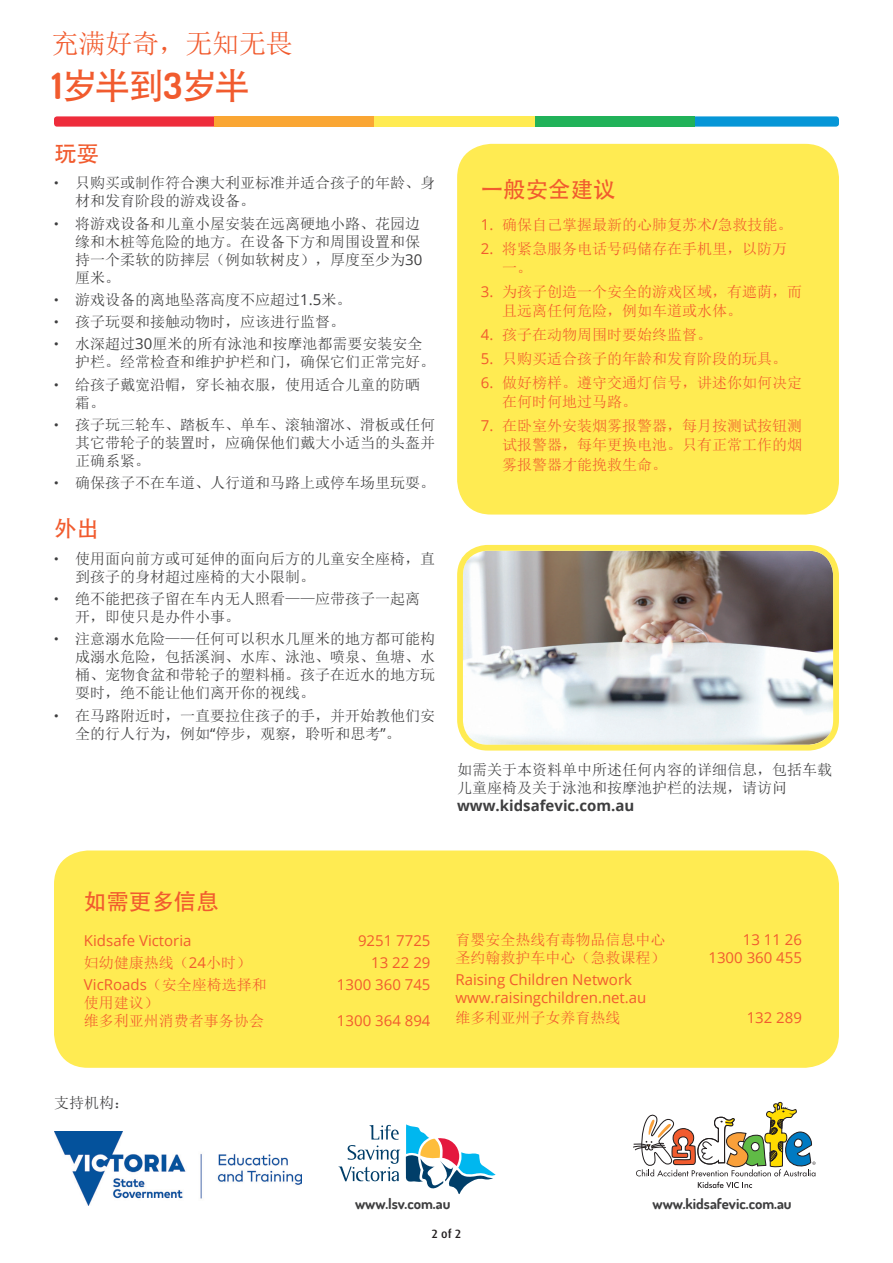
<style>
.page{position:relative;width:893px;height:1263px;background:#fff}
.page>*{position:absolute;margin:0;border:0;box-sizing:border-box;transform-origin:0 0}
.t1{font:36px "Adobe Heiti Std";color:#f15b2e}
.t2{font:27px "Sim Sun";letter-spacing:-.01em;color:#f15b2e}
.head_2{font:22.5px "Adobe Heiti Std";color:#f15b2e}
.body_22{font:15px/18px "Sim Sun";color:#3e3e3f}
.general_tips{font:15px/19.5px "Sim Sun";color:#f15b2e}
.Info_Text{font:15px/18px "Open Sans";color:#f15b2e}
.Info_Text-2{font:15px/18px "Sim Sun";color:#f15b2e}
.body_22-2{font:700 14.7px "Dosis";color:#3e3e3f}
.t3{font:500 12px "Dax";color:#231f20}
.s1{font-family:"Dosis";font-weight:700}
.s2{font-family:"Dax";font-weight:800}
.s3{font-family:"Open Sans"}
.s4{font-family:"Open Sans";font-weight:700}
.s5{font-family:"Sim Sun"}
</style>
<div class="page">
<div style="left:457px;top:144px;width:382px;height:370px;background:#ffeb52;border-radius:34px"></div>
<div style="left:54px;top:850px;width:785px;height:218px;background:#ffeb52;border-radius:34px"></div>
<svg style="left:633px;top:1101px;width:183px;height:87px"></svg>
<svg style="left:54px;top:116px;width:160px;height:11px;background:#ef3b49"></svg>
<div style="left:214px;top:116px;width:160px;height:11px;background:#faa633"></div>
<svg style="left:694px;top:116px;width:145px;height:11px;background:#189dd9"></svg>
<div style="left:534px;top:116px;width:160px;height:11px;background:#21b259"></div>
<div style="left:374px;top:116px;width:160px;height:11px;background:#ffeb52"></div>
<img style="left:464px;top:552px;width:368px;height:191px">
<div style="left:457px;top:545px;width:382px;height:205px;border:6px solid #ffeb52;border-radius:28px"></div>
<img style="left:54px;top:1131px;width:247px;height:74px">
<svg style="left:406px;top:1124px;width:90px;height:70px"></svg>
<svg style="left:338px;top:1125px;width:62px;height:56px"></svg>
<p class="t2" style="left:52px;top:30px;width:242px">充满好奇，无知无畏</p>
<p class="t1" style="left:52px;top:64px;width:200px"><span class="s1">1</span>岁半到<span class="s1">3</span>岁半</p>
<p class="head_2" style="left:54px;top:140px;width:46px">玩耍</p>
<p class="body_22" style="left:75px;top:174px;width:361px;text-indent:-21px"><span class="s2">·</span> 只购买或制作符合澳大利亚标准并适合孩子的年龄、身材和发育阶段的游戏设备。</p>
<p class="body_22" style="left:75px;top:214px;width:349px;text-indent:-21px"><span class="s2">·</span> 将游戏设备和儿童小屋安装在远离硬地小路、花园边缘和木桩等危险的地方。在设备下方和周围设置和保持一个柔软的防摔层（例如软树皮），厚度至少为<span class="s3">30</span>厘米。</p>
<p class="body_22" style="left:54px;top:291px;width:299px"><span class="s2">·</span> 游戏设备的离地坠落高度不应超过<span class="s3">1.5</span>米。</p>
<p class="body_22" style="left:54px;top:313px;width:293px"><span class="s2">·</span> 孩子玩耍和接触动物时，应该进行监督。</p>
<p class="body_22" style="left:75px;top:335px;width:361px;text-indent:-21px"><span class="s2">·</span> 水深超过<span class="s3">30</span>厘米的所有泳池和按摩池都需要安装安全护栏。经常检查和维护护栏和门，确保它们正常完好。</p>
<p class="body_22" style="left:75px;top:375px;width:346px;text-indent:-21px"><span class="s2">·</span> 给孩子戴宽沿帽，穿长袖衣服，使用适合儿童的防晒霜。</p>
<p class="body_22" style="left:75px;top:416px;width:361px;text-align:justify;text-indent:-21px"><span class="s2">·</span> 孩子玩三轮车、踏板车、单车、滚轴溜冰、滑板或任何其它带轮子的装置时，应确保他们戴大小适当的头盔并正确系紧。</p>
<p class="body_22" style="left:54px;top:474px;width:383px"><span class="s2">·</span> 确保孩子不在车道、人行道和马路上或停车场里玩耍。</p>
<p class="head_2" style="left:54px;top:516px;width:46px">外出</p>
<p class="body_22" style="left:75px;top:550px;width:361px;text-indent:-21px"><span class="s2">·</span> 使用面向前方或可延伸的面向后方的儿童安全座椅，直到孩子的身材超过座椅的大小限制。</p>
<p class="body_22" style="left:75px;top:590px;width:346px;text-indent:-21px"><span class="s2">·</span> 绝不能把孩子留在车内无人照看——应带孩子一起离开，即使只是办件小事。</p>
<p class="body_22" style="left:75px;top:630px;width:361px;text-align:justify;text-indent:-21px"><span class="s2">·</span> 注意溺水危险——任何可以积水几厘米的地方都可能构成溺水危险，包括溪涧、水库、泳池、喷泉、鱼塘、水桶、宠物食盆和带轮子的塑料桶。孩子在近水的地方玩耍时，绝不能让他们离开你的视线。</p>
<p class="body_22" style="left:75px;top:706px;width:361px;text-indent:-21px"><span class="s2">·</span> 在马路附近时，一直要拉住孩子的手，并开始教他们安全的行人行为，例如<span class="s3">“</span>停步，观察，聆听和思考<span class="s3">”</span>。</p>
<p class="head_2" style="left:481px;top:176px;width:136px">一般安全建议</p>
<p class="general_tips" style="left:481px;top:215px;width:313px"><span class="s3">1.</span> 确保自己掌握最新的心肺复苏术<span class="s3">/</span>急救技能。</p>
<p class="general_tips" style="left:502px;top:238px;width:286px;text-indent:-21px"><span class="s3">2.</span> 将紧急服务电话号码储存在手机里，以防万一。</p>
<p class="general_tips" style="left:502px;top:282px;width:301px;text-indent:-21px"><span class="s3">3.</span> 为孩子创造一个安全的游戏区域，有遮荫，而且远离任何危险，例如车道或水体。</p>
<p class="general_tips" style="left:481px;top:325px;width:233px"><span class="s3">4.</span> 孩子在动物周围时要始终监督。</p>
<p class="general_tips" style="left:481px;top:349px;width:308px"><span class="s3">5.</span> 只购买适合孩子的年龄和发育阶段的玩具。</p>
<p class="general_tips" style="left:502px;top:372px;width:301px;text-indent:-21px"><span class="s3">6.</span> 做好榜样。遵守交通灯信号，讲述你如何决定在何时何地过马路。</p>
<p class="general_tips" style="left:502px;top:416px;width:301px;text-align:justify;text-indent:-21px"><span class="s3">7.</span> 在卧室外安装烟雾报警器，每月按测试按钮测试报警器，每年更换电池。只有正常工作的烟雾报警器才能挽救生命。</p>
<p class="body_22" style="left:457px;top:760px;width:376px">如需关于本资料单中所述任何内容的详细信息，包括车载儿童座椅及关于泳池和按摩池护栏的法规，请访问<span class="s4">www.kidsafevic.com.au</span></p>
<p class="head_2" style="left:84px;top:888px;width:136px">如需更多信息</p>
<p class="Info_Text" style="left:84px;top:931px;width:109px">Kidsafe Victoria</p>
<p class="Info_Text" style="left:358px;top:931px;width:74px">9251 7725</p>
<p class="Info_Text-2" style="left:84px;top:954px;width:169px">妇幼健康热线（<span class="s3">24</span>小时）</p>
<p class="Info_Text" style="left:371px;top:953px;width:61px">13 22 29</p>
<p class="Info_Text" style="left:84px;top:976px;width:184px">VicRoads<span class="s5">（安全座椅选择和</span></p>
<p class="Info_Text" style="left:337px;top:976px;width:95px">1300 360 745</p>
<p class="Info_Text-2" style="left:84px;top:994px;width:181px">使用建议）<br>维多利亚州消费者事务协会</p>
<p class="Info_Text" style="left:337px;top:1012px;width:95px">1300 364 894</p>
<p class="Info_Text-2" style="left:455px;top:931px;width:211px">育婴安全热线有毒物品信息中心</p>
<p class="Info_Text" style="left:743px;top:930px;width:61px">13 11 26</p>
<p class="Info_Text-2" style="left:455px;top:949px;width:211px">圣约翰救护车中心（急救课程）</p>
<p class="Info_Text" style="left:708px;top:948px;width:95px">1300 360 455</p>
<p class="Info_Text" style="left:455px;top:971px;width:192px">Raising Children Network www.raisingchildren.net.au</p>
<p class="Info_Text-2" style="left:455px;top:1008px;width:166px">维多利亚州子女养育热线</p>
<p class="Info_Text" style="left:747px;top:1008px;width:57px">132 289</p>
<p class="body_22" style="left:54px;top:1093px;width:76px">支持机构：</p>
<p class="body_22-2" style="left:355px;top:1194px;width:97px">www.lsv.com.au</p>
<p class="t3" style="left:431px;top:1227px;width:31px">2 of 2</p>
<p class="body_22-2" style="left:652px;top:1194px;width:141px">www.kidsafevic.com.au</p>
</div>
